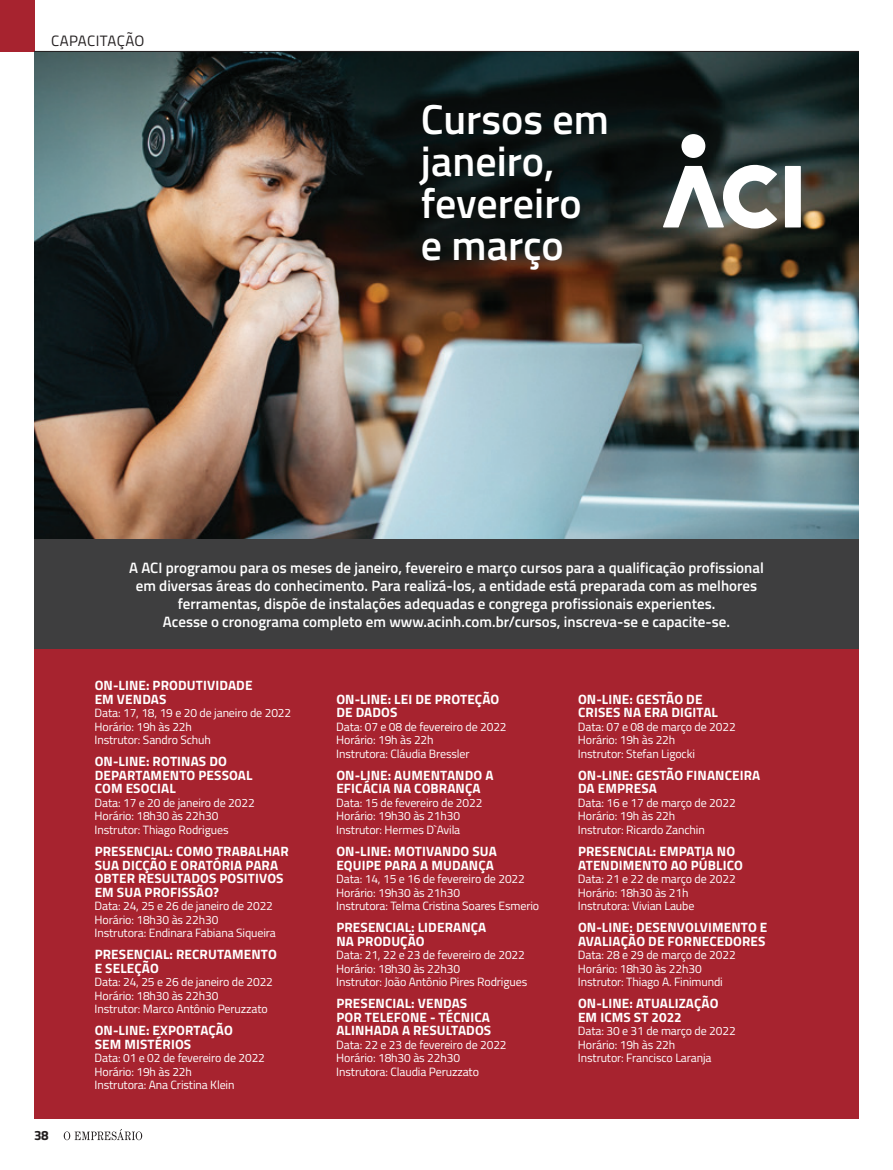
<style>
.page{position:relative;width:893px;height:1170px;background:#fff}
.page>*{position:absolute;margin:0;border:0;box-sizing:border-box;transform-origin:0 0}
.t1{font:600 42px/42px "Titillium";color:#fff}
.t2{font:600 15px/18px "Titillium";color:#fff;text-align:center}
.t3{font:15px "Titillium";letter-spacing:.025em;color:#231f20}
.t4{font:700 13.5px/13.5px "Titillium";letter-spacing:.01em;color:#fff}
.t5{font:700 13.5px "Titillium";color:#231f20}
.t6{font:12px/13.5px "Titillium";letter-spacing:-.01em;color:#fff}
</style>
<div class="page">
<div style="left:34px;top:539px;width:825px;height:115px;background:#3e3e3f"></div>
<div style="left:34px;top:649px;width:825px;height:469px;background:#a7232f"></div>
<img style="left:34px;top:52px;width:825px;height:487px">
<div style="left:0;top:0;width:34px;height:51px;background:#a7232f"></div>
<div style="left:785px;top:166px;width:16px;height:61px;background:#fff"></div>
<div style="left:681px;top:134px;width:24px;height:24px;background:#fff;border-radius:50%"></div>
<svg style="left:663px;top:165px;width:114px;height:63px"></svg>
<hr style="left:34px;top:51px;width:825px;height:1px;background:#231f20">
<svg style="left:64px;top:1129px;width:78px;height:11px"></svg>
<p class="t3" style="left:51px;top:29px;width:95px">CAPACITAÇÃO</p>
<h1 class="t1" style="left:421px;top:96px;width:189px">Cursos em janeiro, fevereiro e março</h1>
<p class="t2" style="left:129px;top:558px;width:636px">A ACI programou para os meses de janeiro, fevereiro e março cursos para a qualificação profissional em diversas áreas do conhecimento. Para realizá-los, a entidade está preparada com as melhores ferramentas, dispõe de instalações adequadas e congrega profissionais experientes.<br>Acesse o cronograma completo em www.acinh.com.br/cursos, inscreva-se e capacite-se.</p>
<p class="t5" style="left:34px;top:1124px;width:16px">38</p>
<p class="t4" style="left:95px;top:678px;width:159px">ON-LINE: PRODUTIVIDADE<br>EM VENDAS</p>
<p class="t6" style="left:95px;top:705px;width:198px">Data: 17, 18, 19 e 20 de janeiro de 2022<br>Horário: 19h às 22h<br>Instrutor: Sandro Schuh</p>
<p class="t4" style="left:95px;top:754px;width:159px">ON-LINE: ROTINAS DO<br>DEPARTAMENTO PESSOAL<br>COM ESOCIAL</p>
<p class="t6" style="left:95px;top:795px;width:162px">Data: 17 e 20 de janeiro de 2022<br>Horário: 18h30 às 22h30<br>Instrutor: Thiago Rodrigues</p>
<p class="t4" style="left:95px;top:843px;width:196px">PRESENCIAL: COMO TRABALHAR<br>SUA DICÇÃO E ORATÓRIA PARA<br>OBTER RESULTADOS POSITIVOS<br>EM SUA PROFISSÃO?</p>
<p class="t6" style="left:95px;top:898px;width:183px">Data: 24, 25 e 26 de janeiro de 2022<br>Horário: 18h30 às 22h30<br>Instrutora: Endinara Fabiana Siqueira</p>
<p class="t4" style="left:95px;top:946px;width:184px">PRESENCIAL: RECRUTAMENTO<br>E SELEÇÃO</p>
<p class="t6" style="left:95px;top:974px;width:180px">Data: 24, 25 e 26 de janeiro de 2022<br>Horário: 18h30 às 22h30<br>Instrutor: Marco Antônio Peruzzato</p>
<p class="t4" style="left:95px;top:1022px;width:140px">ON-LINE: EXPORTAÇÃO<br>SEM MISTÉRIOS</p>
<p class="t6" style="left:95px;top:1050px;width:172px">Data: 01 e 02 de fevereiro de 2022<br>Horário: 19h às 22h<br>Instrutora: Ana Cristina Klein</p>
<p class="t4" style="left:336px;top:691px;width:164px">ON-LINE: LEI DE PROTEÇÃO<br>DE DADOS</p>
<p class="t6" style="left:336px;top:719px;width:172px">Data: 07 e 08 de fevereiro de 2022<br>Horário: 19h às 22h<br>Instrutora: Cláudia Bressler</p>
<p class="t4" style="left:336px;top:767px;width:159px">ON-LINE: AUMENTANDO A<br>EFICÁCIA NA COBRANÇA</p>
<p class="t6" style="left:336px;top:795px;width:148px">Data: 15 de fevereiro de 2022<br>Horário: 19h30 às 21h30<br>Instrutor: Hermes D`Avila</p>
<p class="t4" style="left:336px;top:843px;width:162px">ON-LINE: MOTIVANDO SUA<br>EQUIPE PARA A MUDANÇA</p>
<p class="t6" style="left:336px;top:871px;width:204px">Data: 14, 15 e 16 de fevereiro de 2022<br>Horário: 19h30 às 21h30<br>Instrutora: Telma Cristina Soares Esmerio</p>
<p class="t4" style="left:336px;top:919px;width:152px">PRESENCIAL: LIDERANÇA<br>NA PRODUÇÃO</p>
<p class="t6" style="left:336px;top:947px;width:192px">Data: 21, 22 e 23 de fevereiro de 2022<br>Horário: 18h30 às 22h30<br>Instrutor: João Antônio Pires Rodrigues</p>
<p class="t4" style="left:336px;top:995px;width:156px">PRESENCIAL: VENDAS<br>POR TELEFONE - TÉCNICA<br>ALINHADA A RESULTADOS</p>
<p class="t6" style="left:336px;top:1036px;width:172px">Data: 22 e 23 de fevereiro de 2022<br>Horário: 18h30 às 22h30<br>Instrutora: Claudia Peruzzato</p>
<p class="t4" style="left:578px;top:691px;width:141px">ON-LINE: GESTÃO DE<br>CRISES NA ERA DIGITAL</p>
<p class="t6" style="left:578px;top:719px;width:159px">Data: 07 e 08 de março de 2022<br>Horário: 19h às 22h<br>Instrutor: Stefan Ligocki</p>
<p class="t4" style="left:578px;top:767px;width:184px">ON-LINE: GESTÃO FINANCEIRA<br>DA EMPRESA</p>
<p class="t6" style="left:578px;top:795px;width:159px">Data: 16 e 17 de março de 2022<br>Horário: 19h às 22h<br>Instrutor: Ricardo Zanchin</p>
<p class="t4" style="left:578px;top:843px;width:166px">PRESENCIAL: EMPATIA NO<br>ATENDIMENTO AO PÚBLICO</p>
<p class="t6" style="left:578px;top:871px;width:159px">Data: 21 e 22 de março de 2022<br>Horário: 18h30 às 21h<br>Instrutora: Vivian Laube</p>
<p class="t4" style="left:578px;top:919px;width:191px">ON-LINE: DESENVOLVIMENTO E<br>AVALIAÇÃO DE FORNECEDORES</p>
<p class="t6" style="left:578px;top:947px;width:159px">Data: 28 e 29 de março de 2022<br>Horário: 18h30 às 22h30<br>Instrutor: Thiago A. Finimundi</p>
<p class="t4" style="left:578px;top:995px;width:142px">ON-LINE: ATUALIZAÇÃO<br>EM ICMS ST 2022</p>
<p class="t6" style="left:578px;top:1023px;width:159px">Data: 30 e 31 de março de 2022<br>Horário: 19h às 22h<br>Instrutor: Francisco Laranja</p>
</div>
